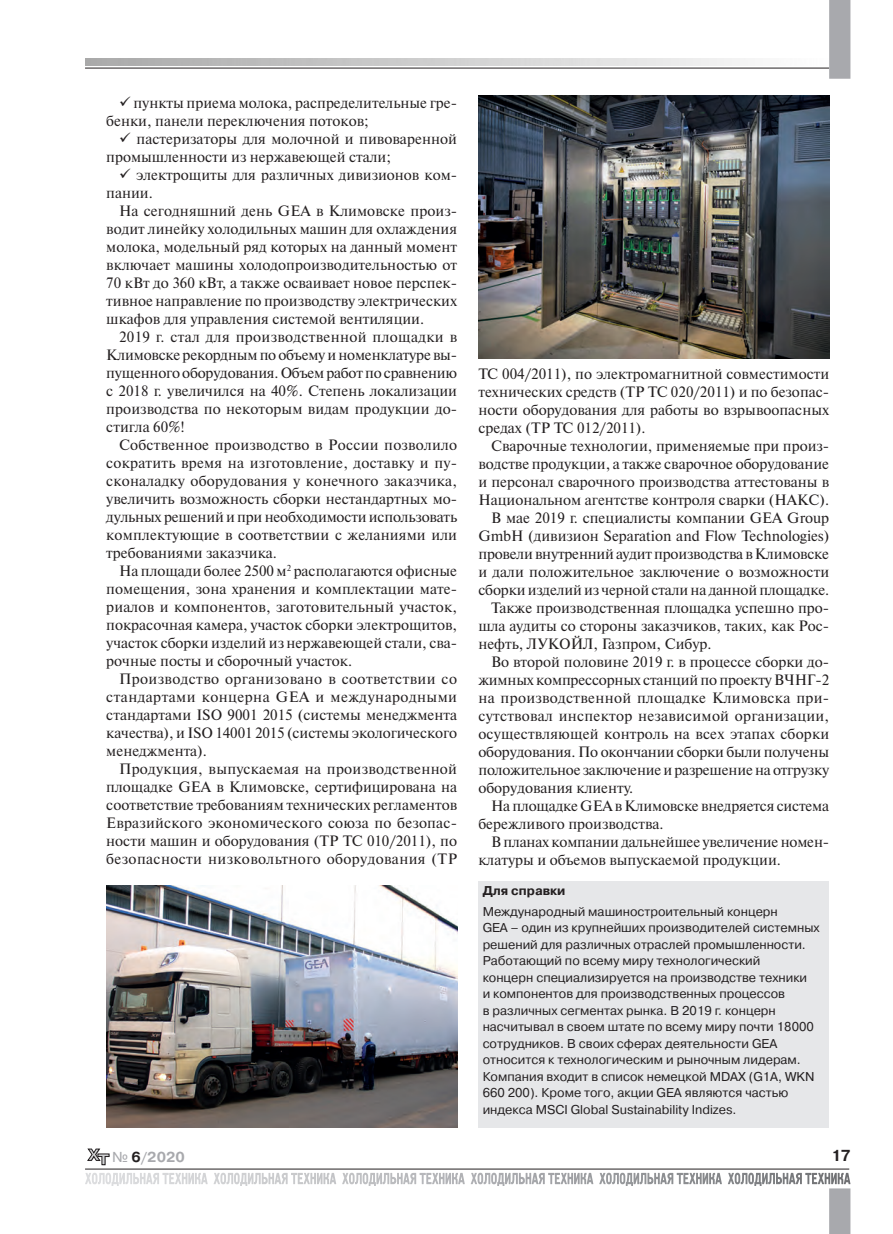
<style>
.page{position:relative;width:893px;height:1234px;background:#fff}
.page>*{position:absolute;margin:0;border:0;box-sizing:border-box;transform-origin:0 0}
.t1{font:700 15.9px "Pragmatica C";color:#231f20;scale:.9 1}
.t2{font:15px/18px "Newton C";color:#231f20}
.t3{font:15px "Newton C";letter-spacing:.02em;color:#231f20}
.t4{font:15px "Newton C";letter-spacing:.025em;color:#231f20}
.t5{font:15px "Newton C";letter-spacing:.03em;color:#231f20}
.t6{font:700 14.4px "Pragmatica C";color:#a8a9ad}
.t7{font:12.75px/16.5px "Pragmatica C";color:#231f20}
.s1{font-weight:700}
.s2{font-weight:400}
.s3{color:#231f20}
</style>
<div class="page">
<hr style="left:85px;top:1168px;width:764px;height:1px;background:#231f20">
<hr style="left:85px;top:68px;width:744px;height:1px;background:#231f20">
<div style="left:829px;top:0;width:21px;height:79px;background:#a8a9ad"></div>
<svg style="left:796px;top:1172px;width:54px;height:61px"></svg>
<svg style="left:88px;top:1148px;width:22px;height:16px"></svg>
<div style="left:478px;top:880px;width:351px;height:247px;background:#e6e7e9"></div>
<img style="left:478px;top:96px;width:351px;height:263px">
<img style="left:106px;top:885px;width:351px;height:242px">
<p class="t2" style="left:106px;top:95px;width:352px;text-indent:13px">✓ пункты приема молока, распределительные гре&shy;бенки, панели переключения потоков;</p>
<p class="t2" style="left:106px;top:131px;width:352px;text-indent:13px">✓ пасте ризаторы для молочной и пивоваренной промышленности из нержавеющей стали;</p>
<p class="t2" style="left:119px;top:167px;width:340px">✓ электрощиты для различных дивизионов ком-</p>
<p class="t2" style="left:106px;top:185px;width:48px">пании.</p>
<p class="t2" style="left:119px;top:203px;width:340px">На сегодняшний день GEA в Климовске произ-</p>
<p class="t2" style="left:106px;top:221px;width:352px">водит линейку холодильных машин для охлаждения</p>
<p class="t2" style="left:106px;top:239px;width:352px">молока, модельный ряд которых на данный момент</p>
<p class="t2" style="left:106px;top:257px;width:352px">включает машины холодопроизводительностью от</p>
<p class="t2" style="left:106px;top:275px;width:352px">70 кВт до 360 кВт, а также осваивает новое перспек-</p>
<p class="t2" style="left:106px;top:293px;width:352px">тивное направление по производству электрических</p>
<p class="t2" style="left:106px;top:311px;width:319px">шкафов для управления системой вентиляции.</p>
<p class="t4" style="left:119px;top:331px;width:340px">2019 г. стал для производственной площадки в</p>
<p class="t2" style="left:106px;top:347px;width:352px">Климовске рекордным по объему и номенклатуре вы-</p>
<p class="t2" style="left:106px;top:365px;width:352px">пущенного оборудования. Объем работ по сравнению</p>
<p class="t2" style="left:106px;top:383px;width:352px">с 2018 г. увеличился на 40%. Степень локализации</p>
<p class="t2" style="left:106px;top:401px;width:352px">производства по некоторым видам продукции до-</p>
<p class="t2" style="left:106px;top:419px;width:80px">стигла 60%!</p>
<p class="t2" style="left:119px;top:437px;width:340px">Собственное производство в России позволило</p>
<p class="t2" style="left:106px;top:455px;width:352px">сократить время на изготовление, доставку и пу-</p>
<p class="t2" style="left:106px;top:473px;width:352px">сконаладку оборудования у конечного заказчика,</p>
<p class="t2" style="left:106px;top:491px;width:352px">увеличить возможность сборки нестандартных мо-</p>
<p class="t2" style="left:106px;top:509px;width:352px">дульных решений и при необходимости использовать</p>
<p class="t2" style="left:106px;top:527px;width:352px">комплектующие в соответствии с желаниями или</p>
<p class="t2" style="left:106px;top:545px;width:172px">требованиями заказчика.</p>
<p class="t2" style="left:119px;top:563px;width:340px">На площади более 2500 м<sup>2</sup> располагаются офисные</p>
<p class="t2" style="left:106px;top:581px;width:352px">помещения, зона хранения и комплектации мате-</p>
<p class="t2" style="left:106px;top:599px;width:352px">риалов и компонентов, заготовительный участок,</p>
<p class="t2" style="left:106px;top:617px;width:352px">покрасочная камера, участок сборки электрощитов,</p>
<p class="t2" style="left:106px;top:635px;width:352px">участок сборки изделий из нержавеющей стали, сва-</p>
<p class="t2" style="left:106px;top:653px;width:247px">рочные посты и сборочный участок.</p>
<p class="t4" style="left:119px;top:673px;width:340px">Производство организовано в соответствии со</p>
<p class="t5" style="left:106px;top:691px;width:352px">стандартами концерна GEA и международными</p>
<p class="t2" style="left:106px;top:707px;width:352px">стандартами ISO 9001 2015 (системы менеджмента</p>
<p class="t2" style="left:106px;top:725px;width:352px">качества), и ISO 14001 2015 (системы экологического</p>
<p class="t2" style="left:106px;top:743px;width:102px">менеджмента).</p>
<p class="t3" style="left:119px;top:763px;width:340px">Продукция, выпускаемая на производственной</p>
<p class="t2" style="left:106px;top:779px;width:352px">площадке GEA в Климовске, сертифицирована на</p>
<p class="t2" style="left:106px;top:797px;width:352px">соответствие требованиям технических регламентов</p>
<p class="t2" style="left:106px;top:815px;width:352px">Евразийского экономического союза по безопас-</p>
<p class="t2" style="left:106px;top:833px;width:352px">ности машин и оборудования (ТР ТС 010/2011), по</p>
<p class="t4" style="left:106px;top:853px;width:352px">безопасности низковольтного оборудования (ТР</p>
<p class="t2" style="left:478px;top:366px;width:352px">ТС 004/2011), по электромагнитной совместимости</p>
<p class="t2" style="left:478px;top:384px;width:352px">технических средств (ТР ТС 020/2011) и по безопас-</p>
<p class="t2" style="left:478px;top:402px;width:352px">ности оборудования для работы во взрывоопасных</p>
<p class="t2" style="left:478px;top:420px;width:169px">средах (ТР ТС 012/2011).</p>
<p class="t2" style="left:491px;top:438px;width:340px">Сварочные технологии, применяемые при произ-</p>
<p class="t2" style="left:478px;top:456px;width:352px">водстве продукции, а также сварочное оборудование</p>
<p class="t2" style="left:478px;top:474px;width:352px">и персонал сварочного производства аттестованы в</p>
<p class="t2" style="left:478px;top:492px;width:352px">Национальном агентстве контроля сварки (НАКС).</p>
<p class="t2" style="left:491px;top:510px;width:340px">В мае 2019 г. специалисты компании GEA Group</p>
<p class="t2" style="left:478px;top:528px;width:352px">GmbH (дивизион Separation and Flow Technologies)</p>
<p class="t2" style="left:478px;top:546px;width:352px">провели внутренний аудит производства в Климовске</p>
<p class="t2" style="left:478px;top:564px;width:352px">и дали положительное заключение о возможности</p>
<p class="t2" style="left:478px;top:582px;width:352px">сборки изделий из черной стали на данной площадке.</p>
<p class="t2" style="left:491px;top:600px;width:340px">Также производственная площадка успешно про-</p>
<p class="t2" style="left:478px;top:618px;width:352px">шла аудиты со стороны заказчиков, таких, как Рос-</p>
<p class="t2" style="left:478px;top:636px;width:235px">нефть, ЛУКОЙЛ, Газпром, Сибур.</p>
<p class="t2" style="left:491px;top:654px;width:340px">Во второй половине 2019 г. в процессе сборки до-</p>
<p class="t2" style="left:478px;top:672px;width:352px">жимных компрессорных станций по проекту ВЧНГ-2</p>
<p class="t3" style="left:478px;top:692px;width:352px">на производственной площадке Климовска при-</p>
<p class="t3" style="left:478px;top:710px;width:352px">сутствовал инспектор независимой организации,</p>
<p class="t2" style="left:478px;top:726px;width:352px">осуществляющей контроль на всех этапах сборки</p>
<p class="t2" style="left:478px;top:744px;width:352px">оборудования. По окончании сборки были получены</p>
<p class="t2" style="left:478px;top:762px;width:352px">положительное заключение и разрешение на отгрузку</p>
<p class="t2" style="left:478px;top:780px;width:156px">оборудования клиенту.</p>
<p class="t2" style="left:491px;top:798px;width:340px">На площадке GEA в Климовске внедряется система</p>
<p class="t2" style="left:478px;top:816px;width:187px">бережливого производства.</p>
<p class="t2" style="left:491px;top:834px;width:340px">В планах компании дальнейшее увеличение номен-</p>
<p class="t2" style="left:478px;top:852px;width:304px">клатуры и объемов выпускаемой продукции.</p>
<p class="t7" style="left:483px;top:880px;width:297px;line-height:20.7px"><span class="s1">Для справки<br></span>Международный машиностроительный концерн</p>
<p class="t7" style="left:483px;top:920px;width:338px">GEA – один из крупнейших производителей системных решений для различных отраслей промышленности.<br>Работающий по всему миру технологический<br>концерн специализируется на производстве техники<br>и компонентов для производственных процессов<br>в различных сегментах рынка. В 2019 г. концерн насчитывал в своем штате по всему миру почти 18000 сотрудников. В своих сферах деятельности GEA относится к технологическим и рыночным лидерам.<br>Компания входит в список немецкой MDAX (G1A, WKN 660 200). Кроме того, акции GEA являются частью индекса MSCI Global Sustainability Indizes.</p>
<p class="t6" style="left:112px;top:1151px;width:74px"><span class="s2">№</span> <span class="s3">6</span>/2020</p>
<p class="t1" style="left:832px;top:1149px;width:22px">17</p>
</div>
